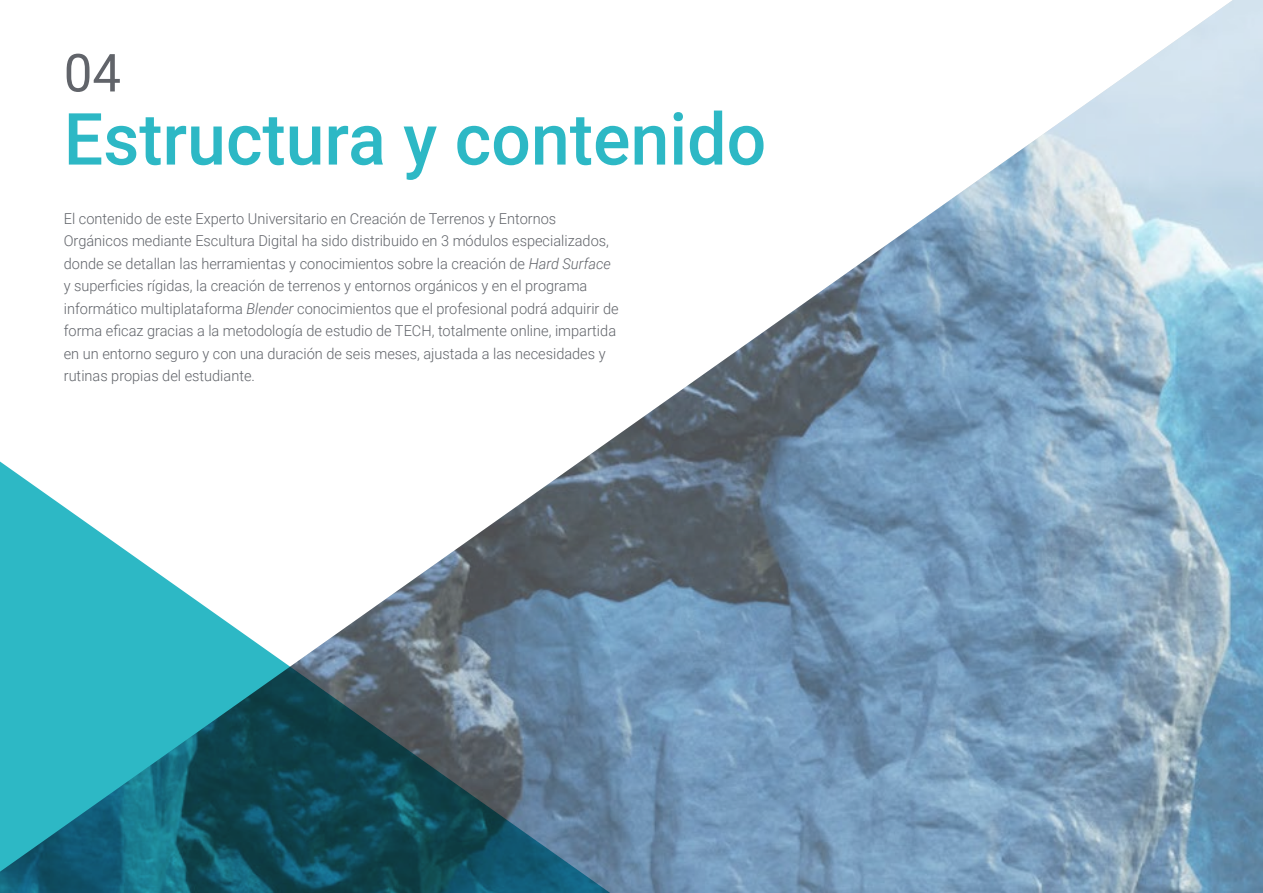
<style>
.page{position:relative;width:1263px;height:893px;background:#fff}
.page>*{position:absolute;margin:0;border:0;box-sizing:border-box;transform-origin:0 0}
.t1{font:500 72px "Roboto";color:#2db8c5}
.t2{font:52.5px "Roboto";color:#61646a}
.t3{font:300 15px/22.5px "Roboto";color:#61646a}
.s1{font-style:italic}
</style>
<div class="page">
<img style="left:602px;top:0;width:661px;height:893px">
<svg style="left:0;top:446px;width:640px;height:447px"></svg>
<h2 class="t2" style="left:64px;top:36px;width:59px">04</h2>
<h1 class="t1" style="left:64px;top:89px;width:704px">Estructura y contenido</h1>
<p class="t3" style="left:64px;top:207px;width:556px">El contenido de este Experto Universitario en Creación de Terrenos y Entornos Orgánicos mediante Escultura Digital ha sido distribuido en 3 módulos especializados, donde se detallan las herramientas y conocimientos sobre la creación de <span class="s1">Hard Surface </span>y superficies rígidas, la creación de terrenos y entornos orgánicos y en el programa informático multiplataforma <span class="s1">Blender</span> conocimientos que el profesional podrá adquirir de forma eficaz gracias a la metodología de estudio de TECH, totalmente online, impartida en un entorno seguro y con una duración de seis meses, ajustada a las necesidades y rutinas propias del estudiante.</p>
</div>
